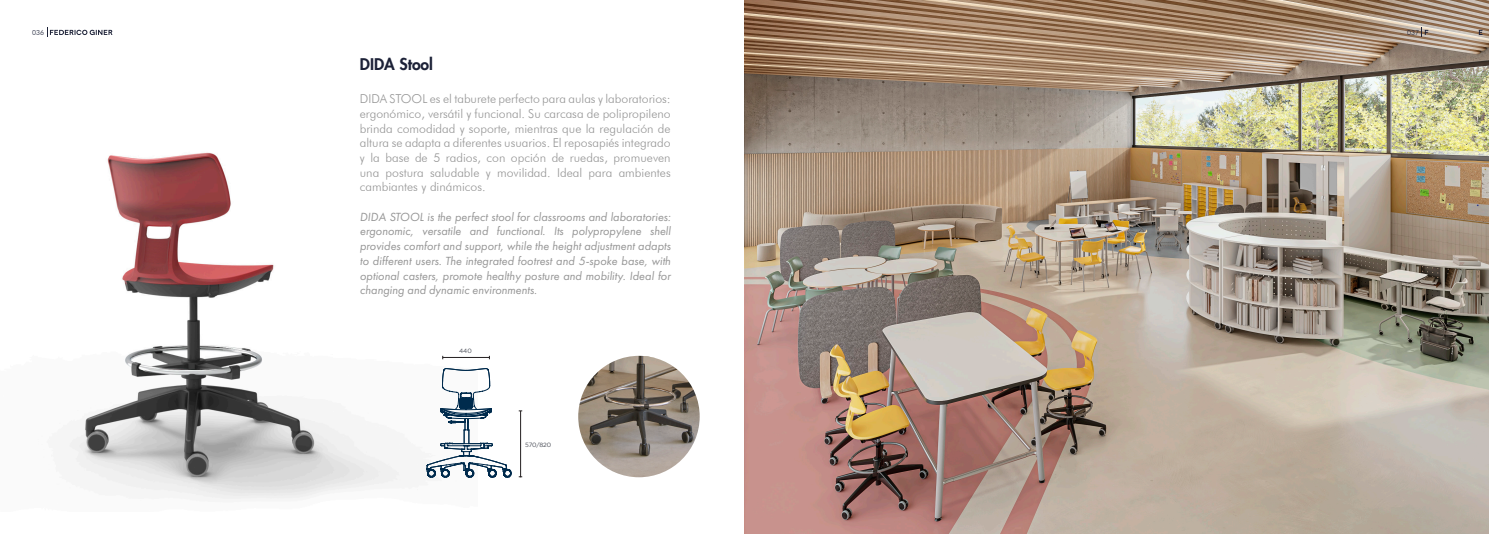
<style>
.page{position:relative;width:1489px;height:536px;background:#fff}
.page>*{position:absolute;margin:0;border:0;box-sizing:border-box;transform-origin:0 0}
.t1{font:800 15.75px "Futura";color:#1c2137}
.t2{font:300 12.25px/14.7px "Futura BT";color:#969696;text-align:justify}
.t3{font:italic 12.25px/14.7px "Futura PT";color:#969696;text-align:justify}
.t4{font:300 7px "Futura BT";color:#1c2137}
.t5{font:6.12px "Gotham";color:#40444e}
</style>
<div class="page">
<svg style="left:47px;top:28px;width:65px;height:9px"></svg>
<img style="left:69px;top:152px;width:404px;height:347px">
<svg style="left:426px;top:368px;width:85px;height:109px"></svg>
<img style="left:578px;top:356px;width:121px;height:121px;border-radius:61px">
<hr style="left:520px;top:411px;width:1px;height:66px;background:#231f20">
<hr style="left:442px;top:357px;width:47px;height:1px;background:#231f20">
<img style="left:744px;top:0;width:744px;height:534px">
<svg style="left:1478px;top:30px;width:4px;height:5px"></svg>
<svg style="left:1421px;top:28px;width:7px;height:9px"></svg>
<p class="t4" style="left:32px;top:28px;width:14px">036</p>
<p class="t1" style="left:360px;top:55px;width:75px">DIDA Stool</p>
<p class="t2" style="left:360px;top:91px;width:312px">DIDA STOOL es el taburete perfecto para aulas y laboratorios: ergonómico, versátil y funcional. Su carcasa de polipropileno brinda comodidad y soporte, mientras que la regulación de altura se adapta a diferentes usuarios. El reposapiés integrado y la base de 5 radios, con opción de ruedas, promueven una postura saludable y movilidad. Ideal para ambientes cambiantes y dinámicos.</p>
<p class="t3" style="left:360px;top:209px;width:312px">DIDA STOOL is the perfect stool for classrooms and laboratories: ergonomic, versatile and functional. Its polypropylene shell provides comfort and support, while the height adjustment adapts to different users. The integrated footrest and 5-spoke base, with optional casters, promote healthy posture and mobility. Ideal for changing and dynamic environments.</p>
<p class="t5" style="left:459px;top:347px;width:14px">440</p>
<p class="t5" style="left:525px;top:441px;width:28px">570/820</p>
<p class="t4" style="left:1406px;top:28px;width:14px">037</p>
</div>
